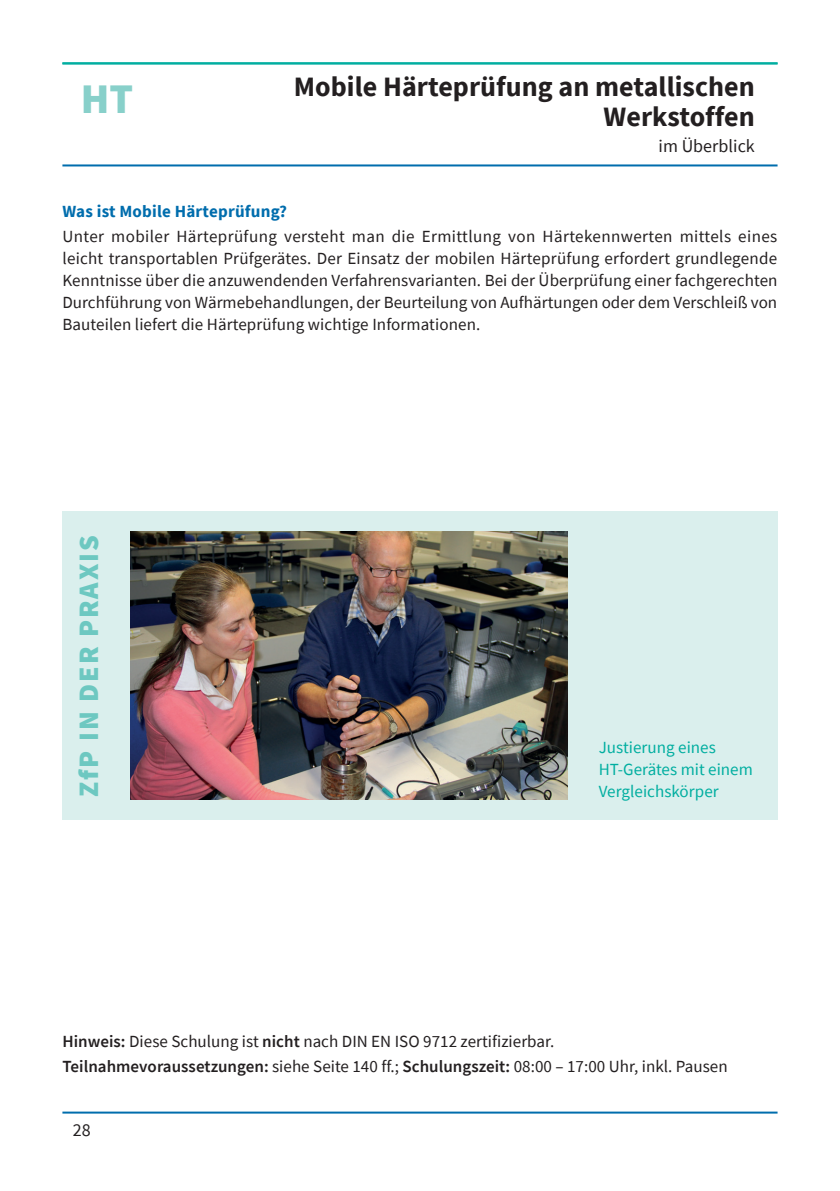
<style>
.page{position:relative;width:840px;height:1191px;background:#fff}
.page>*{position:absolute;margin:0;border:0;box-sizing:border-box;transform-origin:0 0}
.t1{font:900 42px "Source Sans Pro";color:#88d0ca}
.t2{font:700 28px/30px "Source Sans Pro";color:#231f20;text-align:right}
.t3{font:900 28px "Source Sans Pro";letter-spacing:.07em;color:#6dc8c1}
.t4{font:18px "Source Sans Pro";color:#231f20}
.t5{font:17px/22px "Source Sans Pro";color:#231f20;text-align:justify}
.t6{font:17px/22px "Source Sans Pro";color:#00aea0}
.t7{font:700 17px "Source Sans Pro";letter-spacing:.01em;color:#006dad}
.s1{font-weight:600}
</style>
<div class="page">
<hr style="left:62px;top:1111px;width:715px;height:2px;background:#006dad">
<hr style="left:62px;top:164px;width:715px;height:2px;background:#006dad">
<hr style="left:62px;top:62px;width:715px;height:2px;background:#00aea0">
<div style="left:62px;top:511px;width:715px;height:308px;background:#daefed"></div>
<img style="left:130px;top:531px;width:437px;height:268px">
<h1 class="t1" style="left:81px;top:70px;width:54px">HT</h1>
<h2 class="t2" style="left:294px;top:71px;width:462px">Mobile Härteprüfung an metallischen<br>Werkstoffen</h2>
<p class="t4" style="left:658px;top:135px;width:98px">im Überblick</p>
<p class="t7" style="left:62px;top:200px;width:226px">Was ist Mobile Härteprüfung?</p>
<p class="t5" style="left:62px;top:225px;width:716px">Unter mobiler Härteprüfung versteht man die Ermittlung von Härtekennwerten mittels eines leicht transportablen Prüfgerätes. Der Einsatz der mobilen Härteprüfung erfordert grundlegende Kenntnisse über die anzuwendenden Verfahrensvarianten. Bei der Überprüfung einer fachgerechten Durchführung von Wärmebehandlungen, der Beurteilung von Aufhärtungen oder dem Verschleiß von Bauteilen liefert die Härteprüfung wichtige Informationen.</p>
<h2 class="t3" style="left:69px;top:796px;width:263px;rotate:-90deg">ZfP IN DER PRAXIS</h2>
<p class="t6" style="left:598px;top:736px;width:155px">Justierung eines<br>HT-Gerätes mit einem<br>Vergleichskörper</p>
<p class="t5" style="left:62px;top:1028px;width:666px;line-height:24.8px"><span class="s1">Hinweis:</span> Diese Schulung ist <span class="s1">nicht</span> nach DIN EN ISO 9712 zertifizierbar.<br><span class="s1">Teilnahmevoraussetzungen:</span> siehe Seite 140 ff.; <span class="s1">Schulungszeit:</span> 08:00 – 17:00 Uhr, inkl. Pausen</p>
<p class="t4" style="left:73px;top:1119px;width:19px">28</p>
</div>
